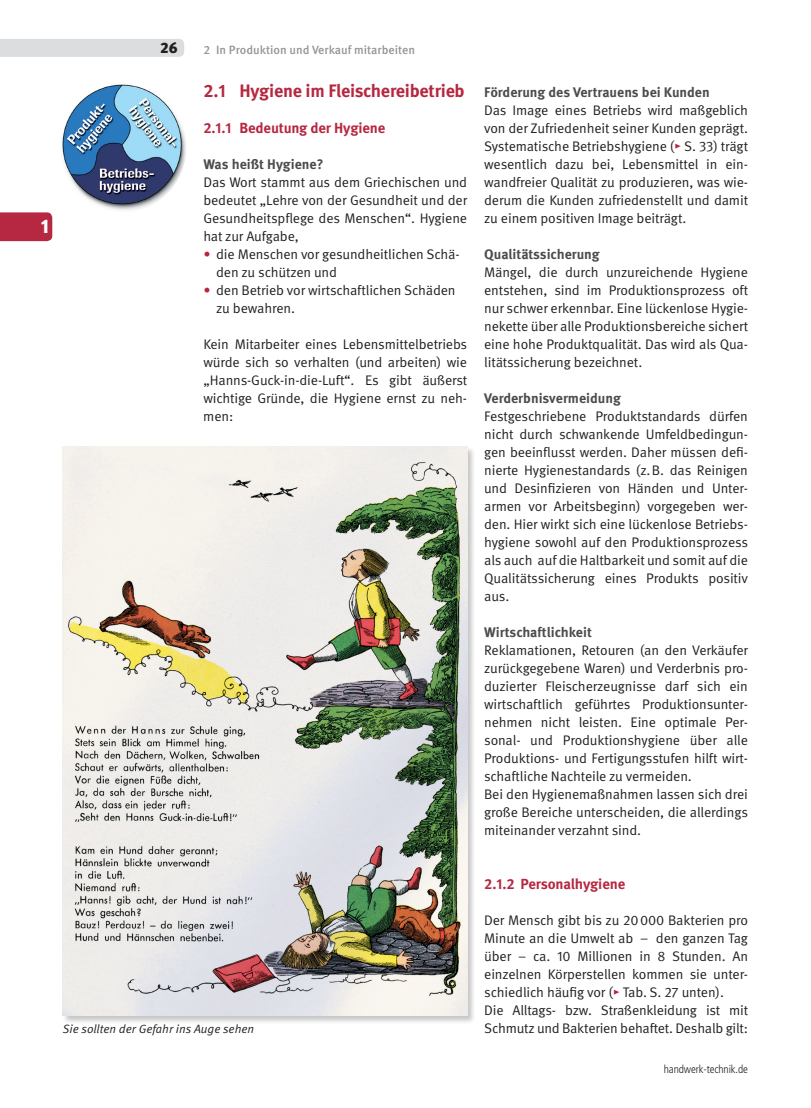
<style>
.page{position:relative;width:811px;height:1108px;background:#fff}
.page>*{position:absolute;margin:0;border:0;box-sizing:border-box;transform-origin:0 0}
.t1{font:900 19.5px "Meta Pro";color:#fff}
.t2{font:700 18px "Meta Pro";letter-spacing:-.015em;color:#b62841}
.t3{font:900 15px "Meta Pro";color:#231f20}
.t4{font:700 14.7px "Meta Pro";letter-spacing:-.01em;color:#b62841}
.t5{font:13.8px/18px "Meta Pro";letter-spacing:-.01em;color:#231f20}
.t6{font:500 12px "Meta Pro";color:#939598}
.t7{font:italic 12px "Meta Pro";color:#231f20}
.t8{font:300 condensed 11.25px "Frutiger LT Std";letter-spacing:-.01em;color:#231f20}
.s1{font-weight:700;color:#4b4c4d}
.s2{color:#b62841}
.s3{font-weight:900;color:#b62841}
</style>
<div class="page">
<div style="left:0;top:39px;width:184px;height:18px;background:#dcdddf"></div>
<div style="left:62px;top:446px;width:414px;height:578px;background:#231f20;opacity:.25"></div>
<img style="left:63px;top:446px;width:404px;height:570px">
<img style="left:62px;top:84px;width:124px;height:126px">
<div style="left:0;top:212px;width:52px;height:29px;background:#b62841"></div>
<p class="t1" style="left:41px;top:214px;width:10px">1</p>
<p class="t3" style="left:160px;top:38px;width:19px">26</p>
<p class="t6" style="left:203px;top:42px;width:213px">2 In Produktion und Verkauf mitarbeiten</p>
<p class="t2" style="left:203px;top:79px;width:263px">2.1 Hygiene im Fleischereibetrieb</p>
<p class="t4" style="left:203px;top:119px;width:183px">2.1.1 Bedeutung der Hygiene</p>
<p class="t5" style="left:203px;top:156px;width:265px"><span class="s1">Was heißt Hygiene?<br></span>Das Wort stammt aus dem Griechischen und bedeutet „Lehre von der Gesundheit und der<br>Gesundheitspflege des Menschen“. Hygiene hat zur Aufgabe,</p>
<p class="t5" style="left:216px;top:246px;width:245px;text-indent:-13px"><span class="s2">•</span> die Menschen vor gesundheitlichen Schä&shy;den zu schützen und</p>
<p class="t5" style="left:216px;top:282px;width:241px;text-indent:-13px"><span class="s2">•</span> den Betrieb vor wirtschaftlichen Schäden zu bewahren.</p>
<p class="t5" style="left:203px;top:336px;width:265px;text-align:justify">Kein Mitarbeiter eines Lebensmittelbetriebs würde sich so verhalten (und arbeiten) wie „Hanns-Guck-in-die-Luft“. Es gibt äußerst wichtige Gründe, die Hygiene ernst zu neh&shy;men:</p>
<p class="t5" style="left:484px;top:84px;width:265px"><span class="s1">Förderung des Vertrauens bei Kunden<br></span>Das Image eines Betriebs wird maßgeblich von der Zufriedenheit seiner Kunden geprägt.<br>Systematische Betriebshygiene (<span class="s3">▸</span> S. 33) trägt wesentlich dazu bei, Lebensmittel in ein&shy;wandfreier Qualität zu produzieren, was wie&shy;derum die Kunden zufriedenstellt und damit zu einem positiven Image beiträgt.</p>
<p class="t5" style="left:484px;top:246px;width:265px"><span class="s1">Qualitätssicherung<br></span>Mängel, die durch unzureichende Hygiene entstehen, sind im Produktionsprozess oft nur schwer erkennbar. Eine lückenlose Hygie&shy;nekette über alle Produktionsbereiche sichert eine hohe Produktqualität. Das wird als Qua&shy;litätssicherung bezeichnet.</p>
<p class="t5" style="left:484px;top:390px;width:265px"><span class="s1">Verderbnisvermeidung<br></span>Festgeschriebene Produktstandards dürfen nicht durch schwankende Umfeldbedingun&shy;gen beeinflusst werden. Daher müssen defi&shy;nierte Hygienestandards (z.B. das Reinigen und Desinfizieren von Händen und Unter&shy;armen vor Arbeitsbeginn) vorgegeben wer&shy;den. Hier wirkt sich eine lückenlose Betriebs&shy;hygiene sowohl auf den Produktionsprozess als auch auf die Haltbarkeit und somit auf die Qualitätssicherung eines Produkts positiv aus.</p>
<p class="t5" style="left:484px;top:624px;width:265px"><span class="s1">Wirtschaftlichkeit<br></span>Reklamationen, Retouren (an den Verkäufer zurückgegebene Waren) und Verderbnis pro&shy;duzierter Fleischerzeugnisse darf sich ein wirtschaftlich geführtes Produktionsunter&shy;nehmen nicht leisten. Eine optimale Per&shy;sonal- und Produktionshygiene über alle Produktions- und Fertigungsstufen hilft wirt&shy;schaftliche Nachteile zu vermeiden.<br>Bei den Hygienemaßnahmen lassen sich drei große Bereiche unterscheiden, die -allerdings miteinander verzahnt sind.</p>
<p class="t4" style="left:484px;top:875px;width:142px">2.1.2 Personalhygiene</p>
<p class="t5" style="left:484px;top:912px;width:265px">Der Mensch gibt bis zu 20000 Bakterien pro Minute an die Umwelt ab – den ganzen Tag über – ca. 10 Millionen in 8 Stunden. An einzelnen Körperstellen kommen sie unter&shy;schiedlich häufig vor (<span class="s3">▸</span> Tab. S. 27 unten).<br>Die Alltags- bzw. Straßenkleidung ist mit</p>
<p class="t7" style="left:63px;top:1021px;width:193px">Sie sollten der Gefahr ins Auge sehen</p>
<p class="t5" style="left:484px;top:1020px;width:265px">Schmutz und Bakterien behaftet. Deshalb gilt:</p>
<p class="t8" style="left:663px;top:1062px;width:86px">handwerk-technik.de</p>
</div>
